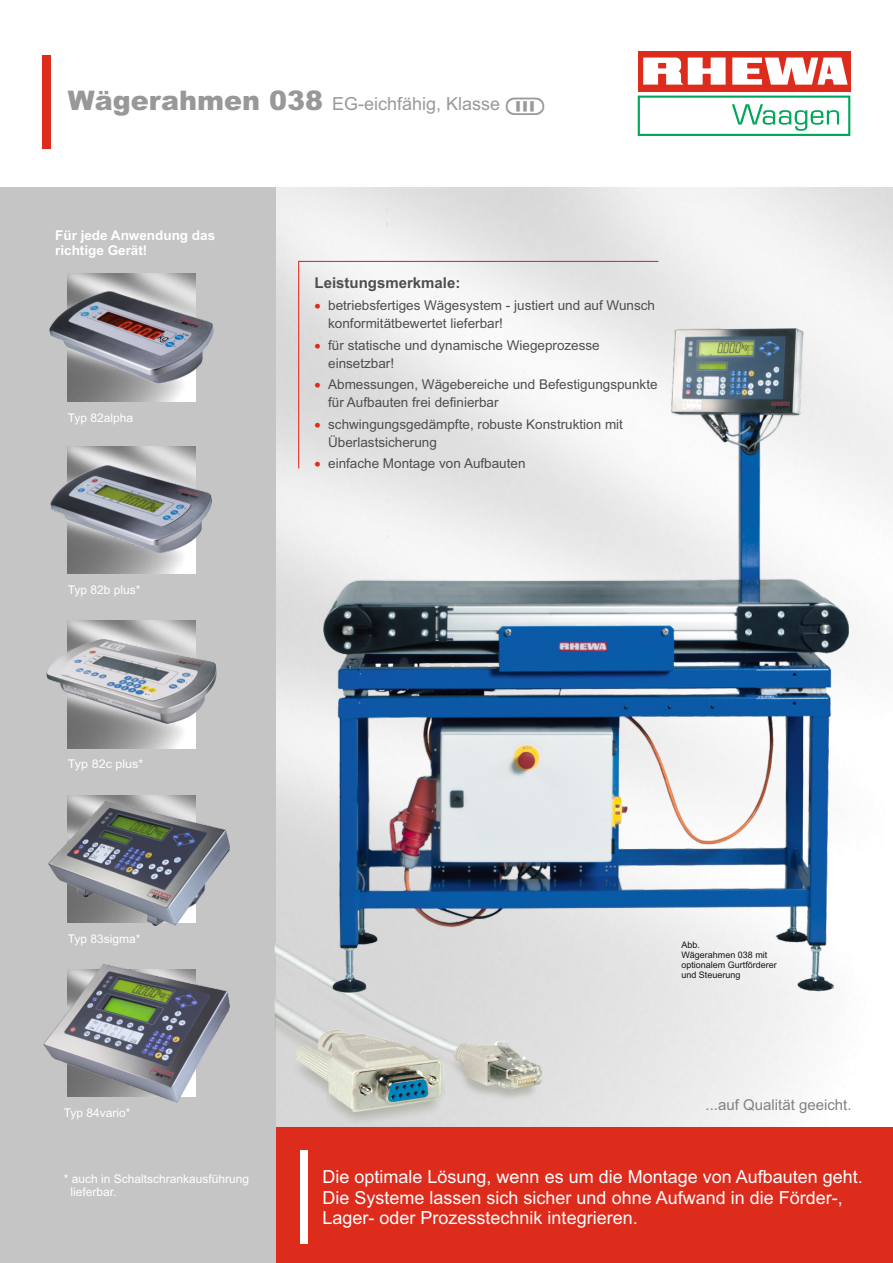
<style>
.page{position:relative;width:893px;height:1263px;background:#fff}
.page>*{position:absolute;margin:0;border:0;box-sizing:border-box;transform-origin:0 0}
.t1{font:18px/20.1px "Arial";color:#fff}
.t2{font:18px "Arial";color:#999}
.t3{font:15px "Arial";color:#818281}
.t4{font:700 15px "Arial";color:#4e4e4d}
.t5{font:13.5px/18.1px "Arial";color:#4e4e4d}
.t6{font:700 13.5px/15.1px "Arial";color:#fff}
.t7{font:12px/13.4px "Arial";color:#fff}
.t8{font:12px "Arial";color:#fff;scale:1.05 1}
.t9{font:9px/10.1px "Arial";color:#151616}
.s1{font-weight:900;font-size:27px;color:#989899}
.s2{font-family:"Marken"}
.s3{color:#dd2b1c}
</style>
<div class="page">
<img style="left:276px;top:187px;width:617px;height:940px">
<div style="left:272px;top:1127px;width:621px;height:136px;background:#dd2b1c"></div>
<div style="left:0;top:187px;width:276px;height:1076px;background:#c5c5c5"></div>
<img style="left:68px;top:446px;width:127px;height:128px">
<img style="left:68px;top:274px;width:127px;height:127px">
<img style="left:68px;top:621px;width:127px;height:127px">
<img style="left:68px;top:795px;width:127px;height:6px">
<div style="left:638px;top:51px;width:212px;height:40px;background:#dd2b1c"></div>
<svg style="left:643px;top:58px;width:83px;height:27px"></svg>
<svg style="left:732px;top:58px;width:116px;height:27px"></svg>
<svg style="left:638px;top:96px;width:212px;height:40px"></svg>
<img style="left:47px;top:639px;width:170px;height:85px">
<img style="left:275px;top:938px;width:267px;height:188px">
<div style="left:42px;top:55px;width:9px;height:94px;background:#dd2b1c"></div>
<div style="left:300px;top:1150px;width:8px;height:93px;background:#fff"></div>
<svg style="left:298px;top:260px;width:361px;height:209px"></svg>
<img style="left:50px;top:292px;width:163px;height:91px">
<img style="left:51px;top:465px;width:160px;height:90px">
<img style="left:324px;top:329px;width:524px;height:663px">
<img style="left:48px;top:801px;width:181px;height:124px">
<img style="left:43px;top:964px;width:186px;height:138px">
<h1 class="t2" style="left:68px;top:97px;width:480px"><span class="s1">Wägerahmen 038</span> EG-eichfähig, Klasse <span class="s2">K</span></h1>
<p class="t6" style="left:55px;top:229px;width:162px">Für jede Anwendung das richtige Gerät!</p>
<p class="t7" style="left:68px;top:412px;width:67px">Typ 82alpha</p>
<p class="t7" style="left:68px;top:584px;width:74px">Typ 82b plus*</p>
<p class="t8" style="left:68px;top:760px;width:73px">Typ 82c plus*</p>
<p class="t7" style="left:68px;top:933px;width:74px">Typ 83sigma*</p>
<p class="t7" style="left:64px;top:1107px;width:68px">Typ 84vario*</p>
<p class="t7" style="left:70px;top:1173px;width:180px;text-indent:-7px">* auch in Schaltschrankausführung lieferbar.</p>
<p class="t4" style="left:315px;top:277px;width:147px">Leistungsmerkmale:</p>
<p class="t5" style="left:328px;top:297px;width:328px;text-indent:-14px"><span class="s3">•</span> betriebsfertiges Wägesystem - justiert und auf Wunsch konformitätbewertet lieferbar!</p>
<p class="t5" style="left:328px;top:337px;width:273px;text-indent:-14px"><span class="s3">•</span> für statische und dynamische Wiegeprozesse einsetzbar!</p>
<p class="t5" style="left:328px;top:377px;width:331px;text-indent:-14px"><span class="s3">•</span> Abmessungen, Wägebereiche und Befestigungspunkte für Aufbauten frei definierbar</p>
<p class="t5" style="left:328px;top:416px;width:296px;text-indent:-14px"><span class="s3">•</span> schwingungsgedämpfte, robuste Konstruktion mit<br>Überlastsicherung</p>
<p class="t5" style="left:315px;top:456px;width:213px"><span class="s3">•</span> einfache Montage von Aufbauten</p>
<p class="t9" style="left:681px;top:940px;width:97px">Abb.<br>Wägerahmen 038 mit optionalem Gurtförderer und Steuerung</p>
<p class="t3" style="left:706px;top:1099px;width:147px">...auf Qualität geeicht.</p>
<h1 class="t1" style="left:323px;top:1169px;width:542px">Die optimale Lösung, wenn es um die Montage von Aufbauten geht.<br>Die Systeme lassen sich sicher und ohne Aufwand in die Förder-,<br>Lager- oder Prozesstechnik integrieren.</h1>
</div>
